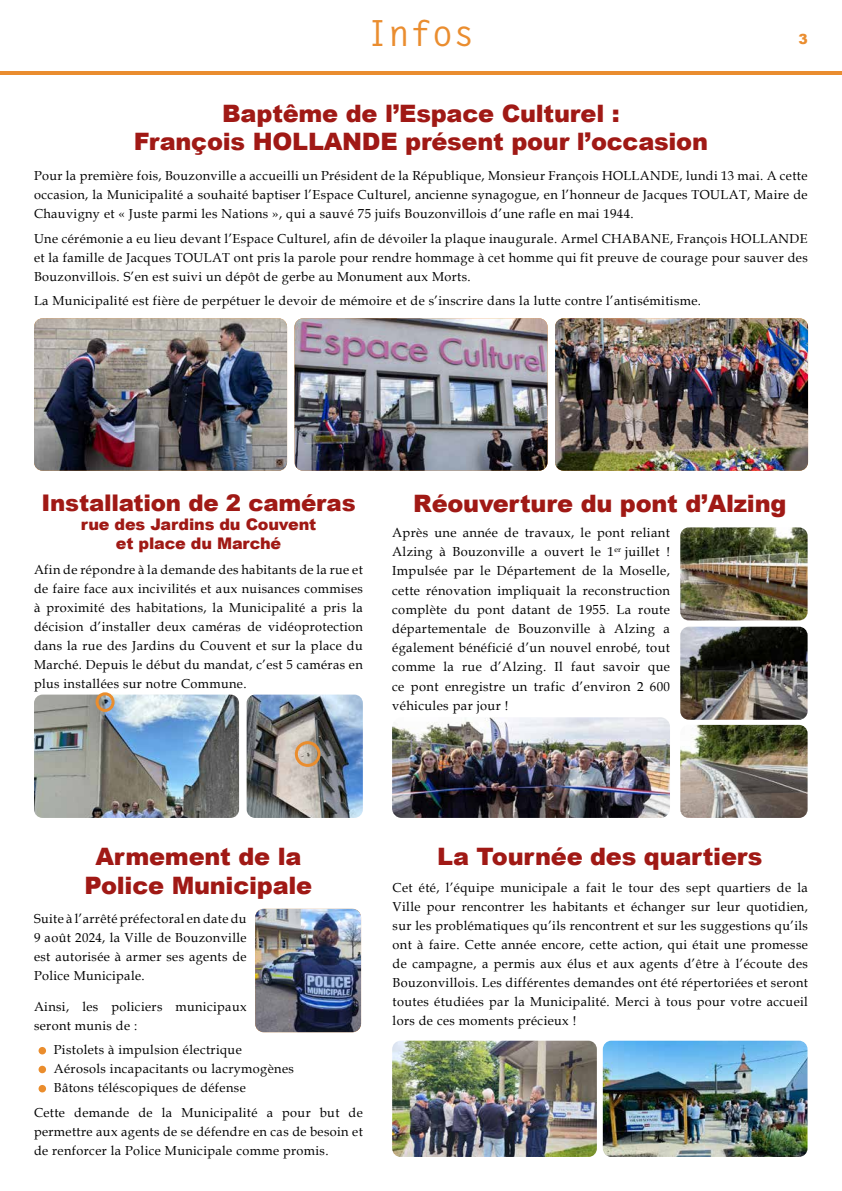
<style>
.page{position:relative;width:842px;height:1191px;background:#fff}
.page>*{position:absolute;margin:0;border:0;box-sizing:border-box;transform-origin:0 0}
.t1{font:700 36px "Letter Gothic Std";color:#ea8d2f}
.t2{font:900 24px/28.8px "Arial";letter-spacing:-.01em;color:#a01915;text-align:center}
.t3{font:900 22.9px "Arial";letter-spacing:-.01em;color:#a01915}
.t4{font:900 16px/19.2px "Arial";letter-spacing:-.01em;color:#a01915;text-align:center}
.t5{font:900 14px "Arial";color:#ea8d2f}
.t6{font:13.1px/19.2px "Book Antiqua";letter-spacing:.03em;color:#000;text-align:justify}
.t7{font:13px/19px "Book Antiqua";letter-spacing:.03em;color:#000;text-align:justify}
</style>
<div class="page">
<hr style="left:0;top:71px;width:842px;height:4px;background:#ea8d2f">
<img style="left:34px;top:318px;width:253px;height:153px">
<img style="left:294px;top:318px;width:253px;height:153px">
<img style="left:555px;top:318px;width:253px;height:153px">
<img style="left:680px;top:527px;width:128px;height:93px">
<img style="left:680px;top:626px;width:128px;height:93px">
<img style="left:680px;top:725px;width:128px;height:93px">
<img style="left:392px;top:717px;width:278px;height:101px">
<img style="left:34px;top:694px;width:205px;height:124px">
<img style="left:247px;top:694px;width:116px;height:124px">
<div style="left:96px;top:692px;width:19px;height:20px;border:3px solid #ea8d2d;border-radius:50%"></div>
<div style="left:295px;top:741px;width:26px;height:26px;border:3px solid #ea8d2d;border-radius:50%"></div>
<img style="left:603px;top:1040px;width:204px;height:117px">
<img style="left:392px;top:1040px;width:205px;height:117px">
<div style="left:39px;top:1047px;width:7px;height:7px;background:#ea8d2d;border-radius:50%"></div>
<div style="left:39px;top:1065px;width:7px;height:8px;background:#ea8d2d;border-radius:50%"></div>
<div style="left:39px;top:1085px;width:7px;height:7px;background:#ea8d2d;border-radius:50%"></div>
<img style="left:255px;top:909px;width:106px;height:123px">
<h1 class="t1" style="left:367px;top:11px;width:109px">Infos</h1>
<p class="t5" style="left:799px;top:29px;width:11px">3</p>
<h2 class="t2" style="left:134px;top:98px;width:576px">Baptême de l’Espace Culturel :<br>François HOLLANDE présent pour l’occasion</h2>
<p class="t7" style="left:34px;top:166px;width:775px">Pour la première fois, Bouzonville a accueilli un Président de la République, Monsieur François HOLLANDE, lundi 13 mai. A cette occasion, la Municipalité a souhaité baptiser l’Espace Culturel, ancienne synagogue, en l’honneur de Jacques TOULAT, Maire de Chauvigny et « Juste parmi les Nations », qui a sauvé 75 juifs Bouzonvillois d’une rafle en mai 1944.</p>
<p class="t7" style="left:34px;top:228px;width:775px">Une cérémonie a eu lieu devant l’Espace Culturel, afin de dévoiler la plaque inaugurale. Armel CHABANE, François HOLLANDE et la famille de Jacques TOULAT ont pris la parole pour rendre hommage à cet homme qui fit preuve de courage pour sauver des Bouzonvillois. S’en est suivi un dépôt de gerbe au Monument aux Morts.</p>
<p class="t7" style="left:34px;top:291px;width:668px">La Municipalité est fière de perpétuer le devoir de mémoire et de s’inscrire dans la lutte contre l’antisémitisme.</p>
<h3 class="t3" style="left:42px;top:486px;width:316px">Installation de 2 caméras</h3>
<p class="t4" style="left:81px;top:514px;width:237px">rue des Jardins du Couvent et place du Marché</p>
<p class="t7" style="left:34px;top:559px;width:330px">Afin de répondre à la demande des habitants de la rue et de faire face aux incivilités et aux nuisances commises à proximité des habitations, la Municipalité a pris la décision d’installer deux caméras de vidéoprotection dans la rue des Jardins du Couvent et sur la place du Marché. Depuis le début du mandat, c’est 5 caméras en plus installées sur notre Commune.</p>
<h2 class="t2" style="left:413px;top:488px;width:375px">Réouverture du pont d’Alzing</h2>
<p class="t6" style="left:392px;top:522px;width:279px">Après une année de travaux, le pont reliant Alzing à Bouzonville a ouvert le 1<sup>er</sup> juillet !<br>Impulsée par le Département de la Moselle, cette rénovation impliquait la reconstruction complète du pont datant de 1955. La route départementale de Bouzonville à Alzing a également bénéficié d’un nouvel enrobé, tout comme la rue d’Alzing. Il faut savoir que ce pont enregistre un trafic d’environ 2 600 véhicules par jour !</p>
<h2 class="t2" style="left:85px;top:841px;width:229px">Armement de la<br>Police Municipale</h2>
<p class="t7" style="left:34px;top:909px;width:214px">Suite à l’arrêté préfectoral en date du 9 août 2024, la Ville de Bouzonville est autorisée à armer ses agents de Police Municipale.</p>
<p class="t7" style="left:34px;top:996px;width:214px">Ainsi, les policiers municipaux seront munis de :</p>
<p class="t7" style="left:54px;top:1040px;width:241px;text-align:left">Pistolets à impulsion électrique<br>Aérosols incapacitants ou lacrymogènes<br>Bâtons téléscopiques de défense</p>
<p class="t7" style="left:34px;top:1102px;width:330px">Cette demande de la Municipalité a pour but de permettre aux agents de se défendre en cas de besoin et de renforcer la Police Municipale comme promis.</p>
<h2 class="t2" style="left:437px;top:841px;width:327px">La Tournée des quartiers</h2>
<p class="t7" style="left:393px;top:878px;width:417px">Cet été, l’équipe municipale a fait le tour des sept quartiers de la Ville pour rencontrer les habitants et échanger sur leur quotidien, sur les problématiques qu’ils rencontrent et sur les suggestions qu’ils ont à faire. Cette année encore, cette action, qui était une promesse de campagne, a permis aux élus et aux agents d’être à l’écoute des Bouzonvillois. Les différentes demandes ont été répertoriées et seront toutes étudiées par la Municipalité. Merci à tous pour votre accueil lors de ces moments précieux !</p>
</div>
